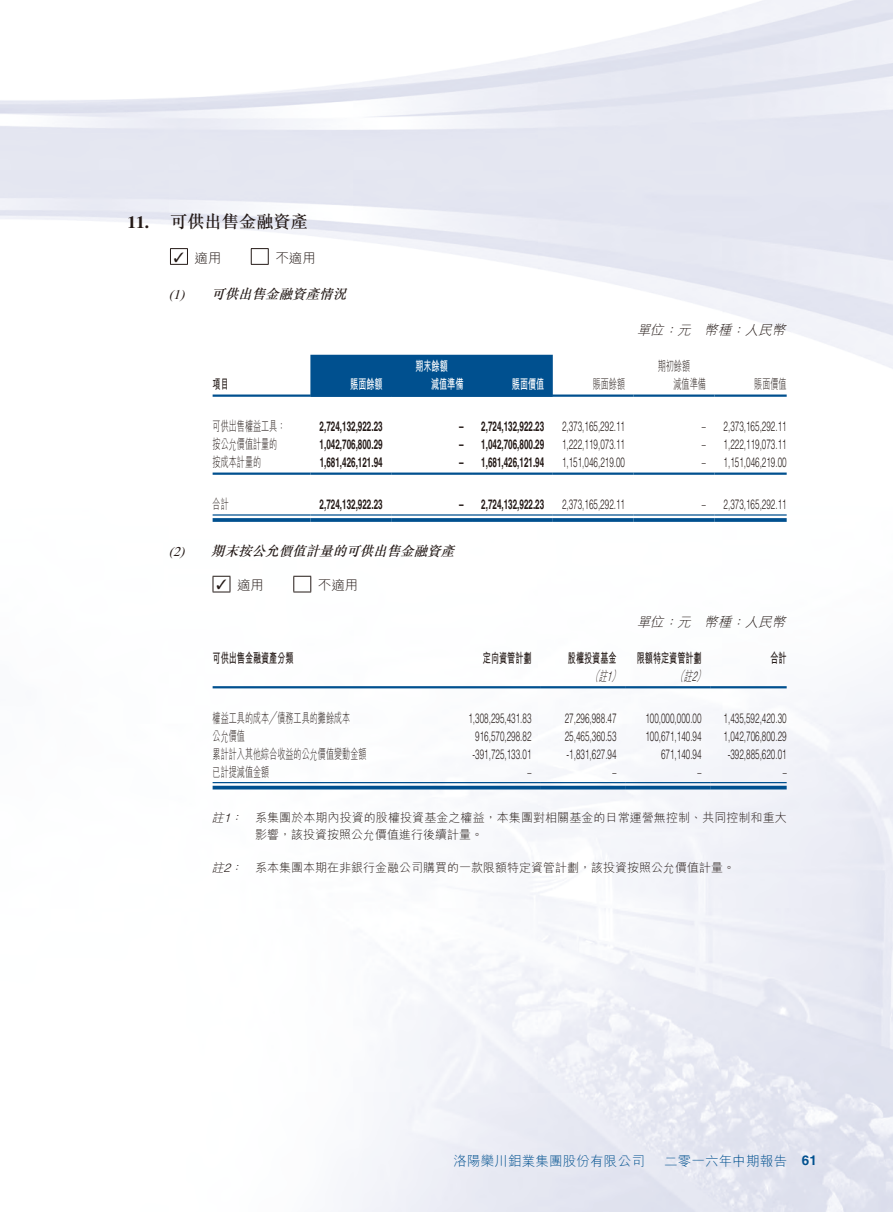
<style>
.page{position:relative;width:893px;height:1212px;background:#fff}
.page>*{position:absolute;margin:0;border:0;box-sizing:border-box;transform-origin:0 0}
.t1{font:500 17.25px "M Sung HK";color:#231916}
.t2{font:300 13.5px "Helvetica LT Std";color:#231916;scale:.6 1}
.t3{font:700 13.5px "Helvetica LT Std";color:#231916;scale:.6 1}
.t4{font:300 13.5px "M Hei HK";color:#231916;scale:.6 1}
.t5{font:italic 500 13.5px "M Sung HK";color:#231916}
.t6{font:700 13.5px "M Hei HK";color:#231916;scale:.6 1}
.t7{font:300 13.5px "M Hei HK";letter-spacing:.015em;color:#00508f}
.t8{font:italic 300 13.5px "M Hei HK";color:#231916}
.t9{font:700 13.5px "M Hei HK";color:#fff;scale:.6 1}
.t10{font:300 13.5px "M Hei HK";color:#231916}
.t11{font:italic 300 13.5px "M Hei HK";color:#231916;scale:.6 1}
.t12{font:300 12px/16.5px "M Hei HK";color:#231916}
.s1{font-family:"Times LT Std";font-weight:700}
.s2{font-family:"Times LT Std";font-weight:400}
.s3{font-family:"Helvetica LT Std"}
.s4{font-style:italic}
.s5{font-family:"Helvetica LT Std";font-style:italic}
.s6{font-family:"Helvetica LT Std";font-weight:700}
</style>
<div class="page">
<svg style="left:170px;top:248px;width:18px;height:17px"></svg>
<svg style="left:251px;top:248px;width:18px;height:17px"></svg>
<div style="left:310px;top:355px;width:243px;height:39px;background:#00508f"></div>
<hr style="left:213px;top:394px;width:97px;height:3px;background:#00508f">
<hr style="left:310px;top:394px;width:81px;height:3px;background:#00508f">
<hr style="left:391px;top:394px;width:81px;height:3px;background:#00508f">
<hr style="left:472px;top:394px;width:81px;height:3px;background:#00508f">
<hr style="left:553px;top:394px;width:81px;height:3px;background:#00508f">
<hr style="left:634px;top:394px;width:80px;height:3px;background:#00508f">
<hr style="left:714px;top:394px;width:73px;height:3px;background:#00508f">
<hr style="left:213px;top:472px;width:97px;height:3px;background:#00508f">
<hr style="left:310px;top:472px;width:81px;height:3px;background:#00508f">
<hr style="left:391px;top:472px;width:81px;height:3px;background:#00508f">
<hr style="left:472px;top:472px;width:81px;height:3px;background:#00508f">
<hr style="left:553px;top:472px;width:81px;height:3px;background:#00508f">
<hr style="left:634px;top:472px;width:80px;height:3px;background:#00508f">
<hr style="left:714px;top:472px;width:73px;height:3px;background:#00508f">
<hr style="left:213px;top:514px;width:97px;height:2px;background:#00508f">
<svg style="left:213px;top:518px;width:97px;height:4px"></svg>
<hr style="left:310px;top:514px;width:81px;height:2px;background:#00508f">
<svg style="left:310px;top:518px;width:81px;height:4px"></svg>
<hr style="left:391px;top:514px;width:81px;height:2px;background:#00508f">
<svg style="left:391px;top:518px;width:81px;height:4px"></svg>
<hr style="left:472px;top:514px;width:81px;height:2px;background:#00508f">
<svg style="left:472px;top:518px;width:81px;height:4px"></svg>
<hr style="left:553px;top:514px;width:81px;height:2px;background:#00508f">
<svg style="left:553px;top:518px;width:81px;height:4px"></svg>
<hr style="left:634px;top:514px;width:80px;height:2px;background:#00508f">
<svg style="left:634px;top:518px;width:80px;height:4px"></svg>
<hr style="left:714px;top:514px;width:73px;height:2px;background:#00508f">
<svg style="left:714px;top:518px;width:73px;height:4px"></svg>
<svg style="left:213px;top:576px;width:18px;height:17px"></svg>
<svg style="left:293px;top:576px;width:18px;height:17px"></svg>
<hr style="left:213px;top:686px;width:242px;height:2px;background:#00508f">
<hr style="left:455px;top:686px;width:85px;height:2px;background:#00508f">
<hr style="left:540px;top:686px;width:85px;height:2px;background:#00508f">
<hr style="left:625px;top:686px;width:85px;height:2px;background:#00508f">
<hr style="left:710px;top:686px;width:77px;height:2px;background:#00508f">
<hr style="left:213px;top:782px;width:242px;height:1px;background:#00508f">
<hr style="left:213px;top:786px;width:242px;height:3px;background:#00508f">
<hr style="left:455px;top:782px;width:85px;height:1px;background:#00508f">
<hr style="left:455px;top:786px;width:85px;height:3px;background:#00508f">
<hr style="left:540px;top:782px;width:85px;height:1px;background:#00508f">
<hr style="left:540px;top:786px;width:85px;height:3px;background:#00508f">
<hr style="left:625px;top:782px;width:85px;height:1px;background:#00508f">
<hr style="left:625px;top:786px;width:85px;height:3px;background:#00508f">
<hr style="left:710px;top:782px;width:77px;height:1px;background:#00508f">
<hr style="left:710px;top:786px;width:77px;height:3px;background:#00508f">
<p class="t1" style="left:128px;top:210px;width:182px"><span class="s1">11.</span> 可供出售金融資產</p>
<p class="t10" style="left:174px;top:251px;width:49px">✓ 適用</p>
<p class="t10" style="left:275px;top:251px;width:42px">不適用</p>
<p class="t5" style="left:169px;top:285px;width:184px"><span class="s2">(1)</span> 可供出售金融資產情況</p>
<p class="t8" style="left:637px;top:323px;width:154px">單位：元 幣種：人民幣</p>
<p class="t9" style="left:415px;top:356px;width:56px">期末餘額</p>
<p class="t4" style="left:658px;top:359px;width:56px">期初餘額</p>
<p class="t6" style="left:213px;top:374px;width:28px">項目</p>
<p class="t9" style="left:350px;top:374px;width:56px">賬面餘額</p>
<p class="t9" style="left:431px;top:374px;width:56px">減值準備</p>
<p class="t9" style="left:512px;top:374px;width:56px">賬面價值</p>
<p class="t4" style="left:593px;top:377px;width:56px">賬面餘額</p>
<p class="t4" style="left:673px;top:377px;width:56px">減值準備</p>
<p class="t4" style="left:754px;top:377px;width:55px">賬面價值</p>
<p class="t4" style="left:213px;top:419px;width:123px">可供出售權益工具：</p>
<p class="t3" style="left:320px;top:418px;width:107px">2,724,132,922.23</p>
<p class="t3" style="left:459px;top:418px;width:144px">– 2,724,132,922.23</p>
<p class="t2" style="left:562px;top:418px;width:107px">2,373,165,292.11</p>
<p class="t2" style="left:702px;top:418px;width:143px">– 2,373,165,292.11</p>
<p class="t4" style="left:213px;top:437px;width:109px">按公允價值計量的</p>
<p class="t3" style="left:320px;top:436px;width:107px">1,042,706,800.29</p>
<p class="t3" style="left:459px;top:436px;width:144px">– 1,042,706,800.29</p>
<p class="t2" style="left:562px;top:436px;width:107px">1,222,119,073.11</p>
<p class="t2" style="left:702px;top:436px;width:143px">– 1,222,119,073.11</p>
<p class="t4" style="left:213px;top:455px;width:83px">按成本計量的</p>
<p class="t3" style="left:320px;top:454px;width:107px">1,681,426,121.94</p>
<p class="t3" style="left:459px;top:454px;width:144px">– 1,681,426,121.94</p>
<p class="t2" style="left:562px;top:454px;width:107px">1,151,046,219.00</p>
<p class="t2" style="left:702px;top:454px;width:143px">– 1,151,046,219.00</p>
<p class="t4" style="left:213px;top:497px;width:29px">合計</p>
<p class="t3" style="left:320px;top:496px;width:107px">2,724,132,922.23</p>
<p class="t3" style="left:459px;top:496px;width:144px">– 2,724,132,922.23</p>
<p class="t2" style="left:562px;top:496px;width:107px">2,373,165,292.11</p>
<p class="t2" style="left:702px;top:496px;width:143px">– 2,373,165,292.11</p>
<p class="t5" style="left:169px;top:542px;width:292px"><span class="s2">(2)</span> 期末按公允價值計量的可供出售金融資產</p>
<p class="t10" style="left:216px;top:578px;width:49px">✓ 適用</p>
<p class="t10" style="left:318px;top:578px;width:42px">不適用</p>
<p class="t8" style="left:637px;top:615px;width:154px">單位：元 幣種：人民幣</p>
<p class="t6" style="left:213px;top:648px;width:136px">可供出售金融資產分類</p>
<p class="t6" style="left:483px;top:648px;width:82px">定向資管計劃</p>
<p class="t6" style="left:568px;top:648px;width:82px">股權投資基金</p>
<p class="t6" style="left:637px;top:648px;width:110px">限額特定資管計劃</p>
<p class="t6" style="left:770px;top:648px;width:29px">合計</p>
<p class="t11" style="left:590px;top:669px;width:55px">（註<span class="s3">1</span>）</p>
<p class="t11" style="left:675px;top:669px;width:55px">（註<span class="s3">2</span>）</p>
<p class="t4" style="left:213px;top:711px;width:231px">權益工具的成本╱債務工具的攤餘成本</p>
<p class="t2" style="left:468px;top:709px;width:107px">1,308,295,431.83</p>
<p class="t2" style="left:565px;top:709px;width:88px">27,296,988.47</p>
<p class="t2" style="left:645px;top:709px;width:95px">100,000,000.00</p>
<p class="t2" style="left:724px;top:709px;width:107px">1,435,592,420.30</p>
<p class="t4" style="left:213px;top:729px;width:55px">公允價值</p>
<p class="t2" style="left:475px;top:727px;width:95px">916,570,298.82</p>
<p class="t2" style="left:565px;top:727px;width:88px">25,465,360.53</p>
<p class="t2" style="left:645px;top:727px;width:95px">100,671,140.94</p>
<p class="t2" style="left:724px;top:727px;width:107px">1,042,706,800.29</p>
<p class="t4" style="left:213px;top:747px;width:258px">累計計入其他綜合收益的公允價值變動金額</p>
<p class="t2" style="left:473px;top:745px;width:100px">-391,725,133.01</p>
<p class="t2" style="left:567px;top:745px;width:85px">-1,831,627.94</p>
<p class="t2" style="left:661px;top:745px;width:69px">671,140.94</p>
<p class="t2" style="left:728px;top:745px;width:100px">-392,885,620.01</p>
<p class="t4" style="left:213px;top:765px;width:96px">已計提減值金額</p>
<p class="t2" style="left:527px;top:763px;width:8px">–</p>
<p class="t2" style="left:613px;top:763px;width:8px">–</p>
<p class="t2" style="left:698px;top:763px;width:8px">–</p>
<p class="t2" style="left:783px;top:763px;width:8px">–</p>
<p class="t12" style="left:255px;top:810px;width:533px;text-indent:-44px"><span class="s4">註</span><span class="s5">1</span><span class="s4">：</span> 系集團於本期內投資的股權投資基金之權益，本集團對相關基金的日常運營無控制、共同控制和重大影響，該投資按照公允價值進行後續計量。</p>
<p class="t12" style="left:211px;top:859px;width:525px"><span class="s4">註</span><span class="s5">2</span><span class="s4">：</span> 系本集團本期在非銀行金融公司購買的一款限額特定資管計劃，該投資按照公允價值計量。</p>
<p class="t7" style="left:453px;top:1154px;width:193px">洛陽欒川鉬業集團股份有限公司</p>
<p class="t7" style="left:664px;top:1154px;width:154px">二零一六年中期報告 <span class="s6">61</span></p>
</div>
